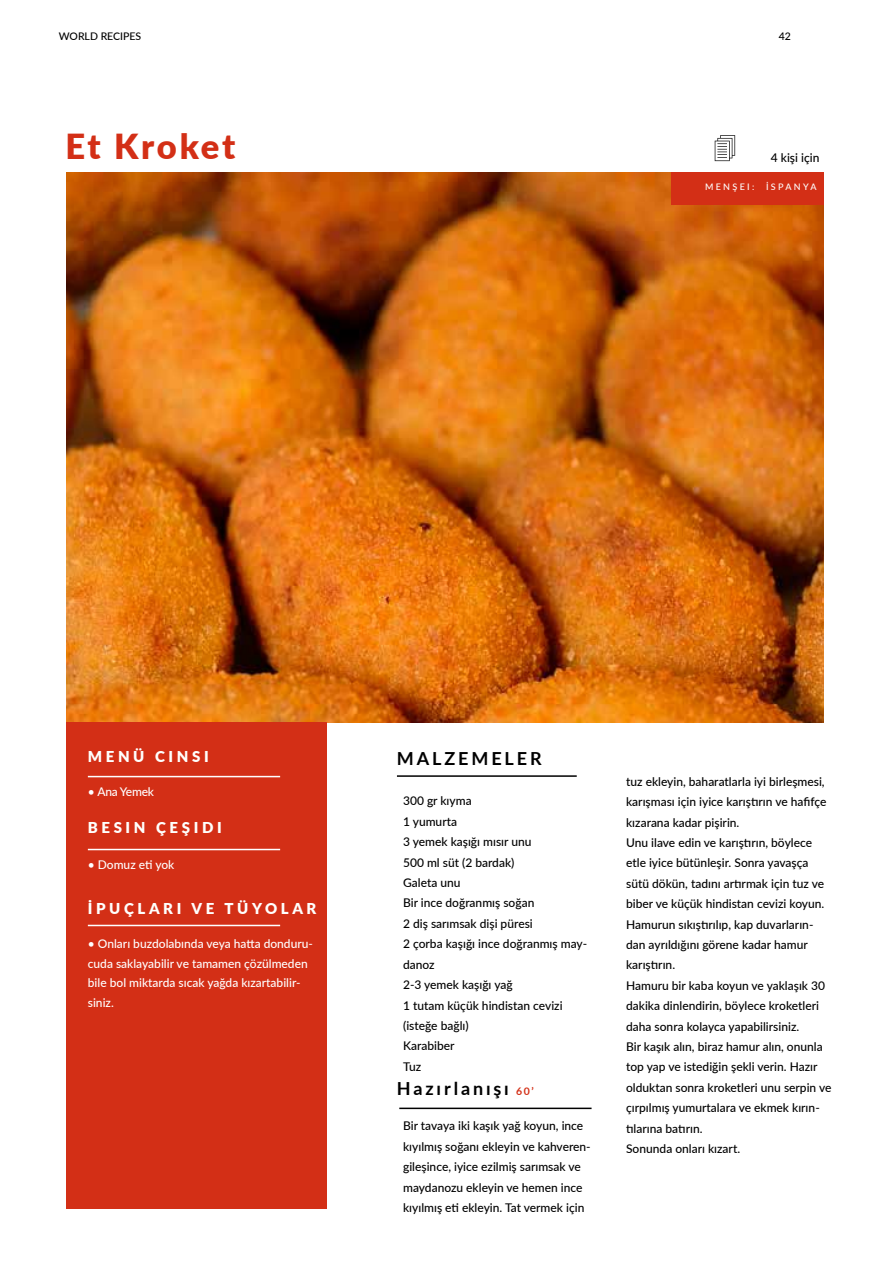
<style>
.page{position:relative;width:893px;height:1263px;background:#fff}
.page>*{position:absolute;margin:0;border:0;box-sizing:border-box;transform-origin:0 0}
.t1{font:900 34.5px "Lato";letter-spacing:.07em;color:#d32f16}
.t2{font:700 18px "Lato";letter-spacing:.16em;color:#000}
.t3{font:900 15px "Lato";letter-spacing:.24em;color:#fffffd}
.t4{font:500 12px/20.4px "Lato";color:#000}
.t5{font:500 12px/19.5px "Lato";color:#fff}
.t6{font:500 12px "Lato";letter-spacing:-.02em;color:#fff}
.t7{font:500 10.5px "Lato";color:#000}
.t8{font:500 9px "Lato";letter-spacing:.26em;color:#fff}
.s1{font-size:10.5px;color:#d32f16}
</style>
<div class="page">
<img style="left:67px;top:173px;width:757px;height:550px">
<div style="left:671px;top:172px;width:153px;height:33px;background:#d32f16"></div>
<div style="left:67px;top:723px;width:260px;height:486px;background:#d32f16"></div>
<hr style="left:397px;top:775px;width:180px;height:2px;background:#000">
<hr style="left:399px;top:1107px;width:193px;height:2px;background:#000">
<hr style="left:88px;top:776px;width:192px;height:1px;background:#fff">
<hr style="left:88px;top:849px;width:192px;height:1px;background:#fff">
<hr style="left:88px;top:925px;width:192px;height:1px;background:#fff">
<svg style="left:715px;top:135px;width:20px;height:26px"></svg>
<p class="t7" style="left:59px;top:28px;width:84px">WORLD RECIPES</p>
<p class="t7" style="left:779px;top:28px;width:14px">42</p>
<h1 class="t1" style="left:66px;top:121px;width:171px">Et Kroket</h1>
<p class="t4" style="left:771px;top:147px;width:50px">4 kişi için</p>
<p class="t8" style="left:705px;top:180px;width:51px">MENŞEI:</p>
<p class="t8" style="left:766px;top:180px;width:52px">İSPANYA</p>
<p class="t3" style="left:88px;top:746px;width:122px">MENÜ CINSI</p>
<p class="t6" style="left:88px;top:783px;width:68px">• Ana Yemek</p>
<p class="t3" style="left:88px;top:816px;width:135px">BESIN ÇEŞIDI</p>
<p class="t5" style="left:88px;top:854px;width:88px">• Domuz eti yok</p>
<p class="t3" style="left:88px;top:897px;width:230px">İPUÇLARI VE TÜYOLAR</p>
<p class="t5" style="left:88px;top:934px;width:227px">• Onları buzdolabında veya hatta donduru&shy;cuda saklayabilir ve tamamen çözülmeden bile bol miktarda sıcak yağda kızartabilir&shy;siniz.</p>
<h2 class="t2" style="left:397px;top:745px;width:146px">MALZEMELER</h2>
<p class="t4" style="left:403px;top:790px;width:186px">300 gr kıyma<br>1 yumurta<br>3 yemek kaşığı mısır unu<br>500 ml süt (2 bardak)<br>Galeta unu<br>Bir ince doğranmış soğan<br>2 diş sarımsak dişi püresi<br>2 çorba kaşığı ince doğranmış may&shy;danoz<br>2-3 yemek kaşığı yağ<br>1 tutam küçük hindistan cevizi (isteğe bağlı)<br>Karabiber<br>Tuz</p>
<h2 class="t2" style="left:397px;top:1075px;width:138px">Hazırlanışı <span class="s1">60’</span></h2>
<p class="t4" style="left:403px;top:1115px;width:189px">Bir tavaya iki kaşık yağ koyun, ince kıyılmış soğanı ekleyin ve kahveren&shy;gileşince, iyice ezilmiş sarımsak ve maydanozu ekleyin ve hemen ince kıyılmış eti ekleyin. Tat vermek için</p>
<p class="t4" style="left:626px;top:771px;width:207px">tuz ekleyin, baharatlarla iyi birleşmesi, karışması için iyice karıştırın ve hafifçe kızarana kadar pişirin.<br>Unu ilave edin ve karıştırın, böylece etle iyice bütünleşir. Sonra yavaşça sütü dökün, tadını artırmak için tuz ve biber ve küçük hindistan cevizi koyun.<br>Hamurun sıkıştırılıp, kap duvarların&shy;dan ayrıldığını görene kadar hamur karıştırın.<br>Hamuru bir kaba koyun ve yaklaşık 30 dakika dinlendirin, böylece kroketleri daha sonra kolayca yapabilirsiniz.<br>Bir kaşık alın, biraz hamur alın, onunla top yap ve istediğin şekli verin. Hazır olduktan sonra kroketleri unu serpin ve çırpılmış yumurtalara ve ekmek kırın&shy;tılarına batırın.<br>Sonunda onları kızart.</p>
</div>
